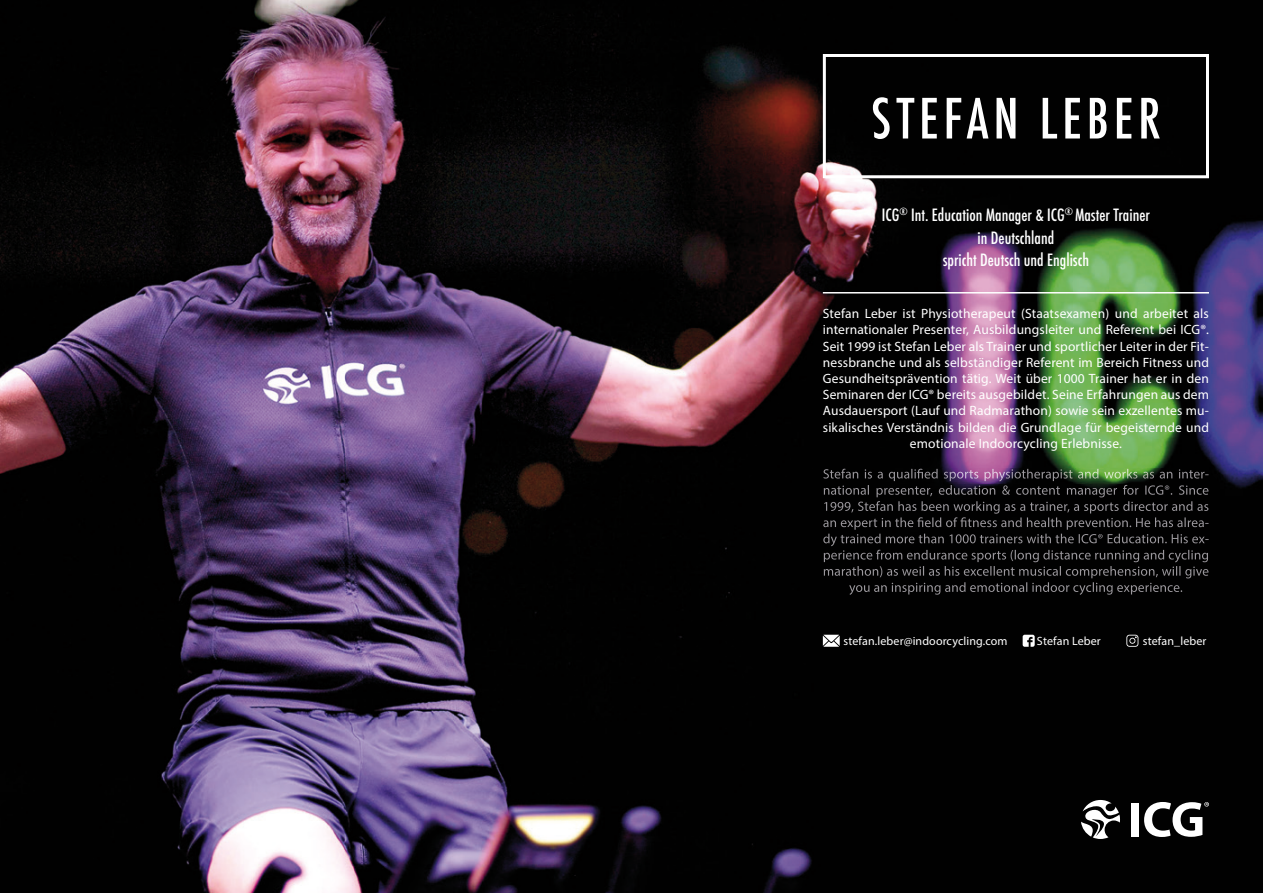
<style>
.page{position:relative;width:1263px;height:893px;background:#fff}
.page>*{position:absolute;margin:0;border:0;box-sizing:border-box;transform-origin:0 0}
.t1{font:500 condensed 53.85px "Futura";letter-spacing:.09em;color:#fff}
.t2{font:500 condensed 16.5px/22.5px "Futura";color:#fff;text-align:center}
.t3{font:13.5px/16.2px "Myriad Pro";letter-spacing:.01em;color:#fff;text-align:center}
.t4{font:12px "Myriad Pro";letter-spacing:.01em;color:#fff}
</style>
<div class="page">
<img style="left:0;top:0;width:1263px;height:893px">
<div style="left:823px;top:54px;width:386px;height:124px;border:3px solid #fff"></div>
<img style="left:823px;top:469px;width:385px;height:12px">
<img style="left:824px;top:485px;width:385px;height:12px">
<img style="left:824px;top:501px;width:385px;height:13px">
<img style="left:823px;top:517px;width:385px;height:13px">
<img style="left:823px;top:534px;width:385px;height:12px">
<img style="left:824px;top:550px;width:385px;height:12px">
<img style="left:824px;top:566px;width:385px;height:12px">
<img style="left:849px;top:582px;width:334px;height:13px">
<hr style="left:823px;top:292px;width:386px;height:1px;background:#fff">
<svg style="left:1023px;top:635px;width:12px;height:12px"></svg>
<svg style="left:823px;top:635px;width:17px;height:12px"></svg>
<svg style="left:1126px;top:635px;width:12px;height:12px"></svg>
<div style="left:1131px;top:802px;width:8px;height:34px;background:#fff"></div>
<svg style="left:1144px;top:802px;width:65px;height:35px"></svg>
<svg style="left:1081px;top:800px;width:39px;height:39px"></svg>
<h1 class="t1" style="left:871px;top:84px;width:291px">STEFAN LEBER</h1>
<p class="t2" style="left:882px;top:204px;width:269px">ICG<sup>®</sup> Int. Education Manager &amp; ICG<sup>®</sup> Master Trainer in Deutschland<br>spricht Deutsch und Englisch</p>
<p class="t3" style="left:823px;top:305px;width:388px">Stefan Leber ist Physiotherapeut (Staatsexamen) und arbeitet als internationaler Presenter, Ausbildungsleiter und Referent bei ICG®.<br>Seit 1999 ist Stefan Leber als Trainer und sportlicher Leiter in der Fit&shy;nessbranche und als selbständiger Referent im Bereich Fitness und Gesundheitsprävention tätig. Weit über 1000 Trainer hat er in den Seminaren der ICG® bereits ausgebildet. Seine Erfahrungen aus dem Ausdauersport (Lauf und Radmarathon) sowie sein exzellentes mu&shy;sikalisches Verständnis bilden die Grundlage für begeisternde und emotionale Indoorcycling Erlebnisse.</p>
<p class="t4" style="left:843px;top:634px;width:165px">stefan.leber@indoorcycling.com</p>
<p class="t4" style="left:1037px;top:634px;width:65px">Stefan Leber</p>
<p class="t4" style="left:1143px;top:634px;width:65px">stefan_leber</p>
</div>
